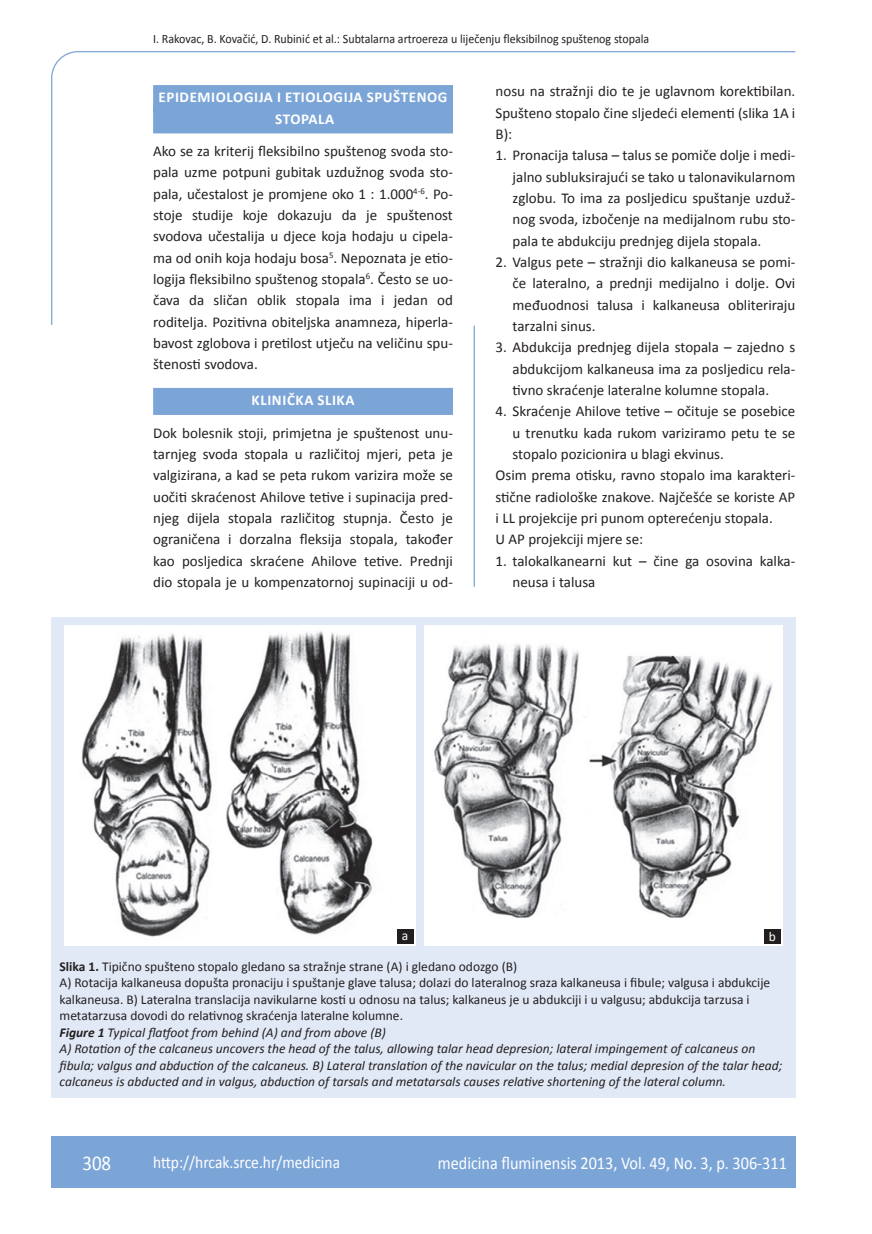
<style>
.page{position:relative;width:872px;height:1234px;background:#fff}
.page>*{position:absolute;margin:0;border:0;box-sizing:border-box;transform-origin:0 0}
.t1{font:21px "Calibri";color:#fff;scale:.9 1}
.t2{font:18px "Calibri";color:#fff;scale:.9 1}
.t3{font:17.25px "Calibri";color:#fff;scale:.9 1}
.t4{font:15px/21.3px "Calibri";color:#231f20;text-align:justify}
.t5{font:700 15px/21.3px "Calibri";letter-spacing:.04em;color:#fff;text-align:center}
.t6{font:italic 13.5px/16.5px "Calibri";color:#231f20}
.t7{font:13.5px "Calibri";color:#fff}
.t8{font:12.75px "Calibri";color:#231f20;scale:.94 1}
.s1{font-weight:700;font-style:normal}
.s2{font-style:normal}
.s3{font-weight:700}
</style>
<div class="page">
<svg style="left:51px;top:51px;width:745px;height:274px"></svg>
<hr style="left:473px;top:325px;width:2px;height:261px;background:#7ca5d7">
<div style="left:51px;top:1135px;width:744px;height:51px;background:#7ca5d7"></div>
<div style="left:51px;top:617px;width:744px;height:480px;background:#e1e9f6"></div>
<img style="left:64px;top:625px;width:351px;height:320px">
<img style="left:424px;top:625px;width:358px;height:320px">
<div style="left:397px;top:928px;width:16px;height:15px;background:#231f20"></div>
<div style="left:764px;top:929px;width:16px;height:15px;background:#231f20"></div>
<div style="left:153px;top:85px;width:300px;height:27px;background:#7ca5d7"></div>
<div style="left:153px;top:106px;width:300px;height:27px;background:#7ca5d7"></div>
<div style="left:153px;top:388px;width:300px;height:27px;background:#7ca5d7"></div>
<p class="t8" style="left:153px;top:30px;width:529px">I. Rakovac, B. Kovačić, D. Rubinić et al.: Subtalarna artroereza u liječenju fleksibilnog spuštenog stopala</p>
<p class="t5" style="left:159px;top:86px;width:290px">EPIDEMIOLOGIJA I ETIOLOGIJA SPUŠTENOG<br>STOPALA</p>
<p class="t4" style="left:153px;top:140px;width:301px">Ako se za kriterij fleksibilno spuštenog svoda sto&shy;pala uzme potpuni gubitak uzdužnog svoda sto&shy;pala, učestalost je promjene oko 1 : 1.000<sup>4-6</sup>. Po&shy;stoje studije koje dokazuju da je spuštenost svodova učestalija u djece koja hodaju u cipela&shy;ma od onih koja hodaju bosa<sup>5</sup>. Nepoznata je etio&shy;logija fleksibilno spuštenog stopala<sup>6</sup>. Često se uo&shy;čava da sličan oblik stopala ima i jedan od roditelja. Pozitivna obiteljska anamneza, hiperla&shy;bavost zglobova i pretilost utječu na veličinu spu&shy;štenosti svodova.</p>
<p class="t5" style="left:252px;top:389px;width:104px">KLINIČKA SLIKA</p>
<p class="t4" style="left:153px;top:421px;width:301px">Dok bolesnik stoji, primjetna je spuštenost unu&shy;tarnjeg svoda stopala u različitoj mjeri, peta je valgizirana, a kad se peta rukom varizira može se uočiti skraćenost Ahilove tetive i supinacija pred&shy;njeg dijela stopala različitog stupnja. Često je ograničena i dorzalna fleksija stopala, također kao posljedica skraćene Ahilove tetive. Prednji dio stopala je u kompenzatornoj supinaciji u od-</p>
<p class="t4" style="left:495px;top:80px;width:301px">nosu na stražnji dio te je uglavnom korektibilan.<br>Spušteno stopalo čine sljedeći elementi (slika 1A i B):</p>
<p class="t4" style="left:512px;top:144px;width:284px;text-indent:-17px">1. Pronacija talusa – talus se pomiče dolje i medi&shy;jalno subluksirajući se tako u talonavikularnom zglobu. To ima za posljedicu spuštanje uzduž&shy;nog svoda, izbočenje na medijalnom rubu sto&shy;pala te abdukciju prednjeg dijela stopala.</p>
<p class="t4" style="left:512px;top:250px;width:284px;text-indent:-17px">2. Valgus pete – stražnji dio kalkaneusa se pomi&shy;če lateralno, a prednji medijalno i dolje. Ovi međuodnosi talusa i kalkaneusa obliteriraju tarzalni sinus.</p>
<p class="t4" style="left:512px;top:336px;width:284px;text-indent:-17px">3. Abdukcija prednjeg dijela stopala – zajedno s abdukcijom kalkaneusa ima za posljedicu rela&shy;tivno skraćenje lateralne kolumne stopala.</p>
<p class="t4" style="left:495px;top:400px;width:301px">4. Skraćenje Ahilove tetive – očituje se posebice</p>
<p class="t4" style="left:512px;top:421px;width:284px">u trenutku kada rukom variziramo petu te se</p>
<p class="t4" style="left:512px;top:442px;width:213px">stopalo pozicionira u blagi ekvinus.</p>
<p class="t4" style="left:495px;top:464px;width:301px">Osim prema otisku, ravno stopalo ima karakteri-</p>
<p class="t4" style="left:495px;top:485px;width:301px">stične radiološke znakove. Najčešće se koriste AP</p>
<p class="t4" style="left:495px;top:506px;width:279px">i LL projekcije pri punom opterećenju stopala.</p>
<p class="t4" style="left:495px;top:528px;width:149px">U AP projekciji mjere se:</p>
<p class="t4" style="left:512px;top:549px;width:283px;text-indent:-17px">1. talokalkanearni kut – čine ga osovina kalka&shy;neusa i talusa</p>
<p class="t7" style="left:402px;top:926px;width:8px">a</p>
<p class="t7" style="left:768px;top:927px;width:9px">b</p>
<p class="t6" style="left:60px;top:957px;width:724px"><span class="s1">Slika 1.</span> <span class="s2">Tipično spušteno stopalo gledano sa stražnje strane (A) i gledano odozgo (B)<br>A) Rotacija kalkaneusa dopušta pronaciju i spuštanje glave talusa; dolazi do lateralnog sraza kalkaneusa i fibule; valgusa i abdukcije kalkaneusa. B) Lateralna translacija navikularne kosti u odnosu na talus; kalkaneus je u abdukciji i u valgusu; abdukcija tarzusa i metatarzusa dovodi do relativnog skraćenja lateralne kolumne.<br></span><span class="s3">Figure 1</span> Typical flatfoot from behind (A) and from above (B)<br>A) Rotation of the calcaneus uncovers the head of the talus, allowing talar head depresion; lateral impingement of calcaneus on fibula; valgus and abduction of the calcaneus. B) Lateral translation of the navicular on the talus; medial depresion of the talar head; calcaneus is abducted and in valgus, abduction of tarsals and metatarsals causes relative shortening of the lateral column.</p>
<h1 class="t1" style="left:82px;top:1149px;width:33px">308</h1>
<p class="t3" style="left:153px;top:1150px;width:209px">http://hrcak.srce.hr/medicina</p>
<p class="t2" style="left:438px;top:1151px;width:389px">medicina fluminensis 2013, Vol. 49, No. 3, p. 306-311</p>
</div>
